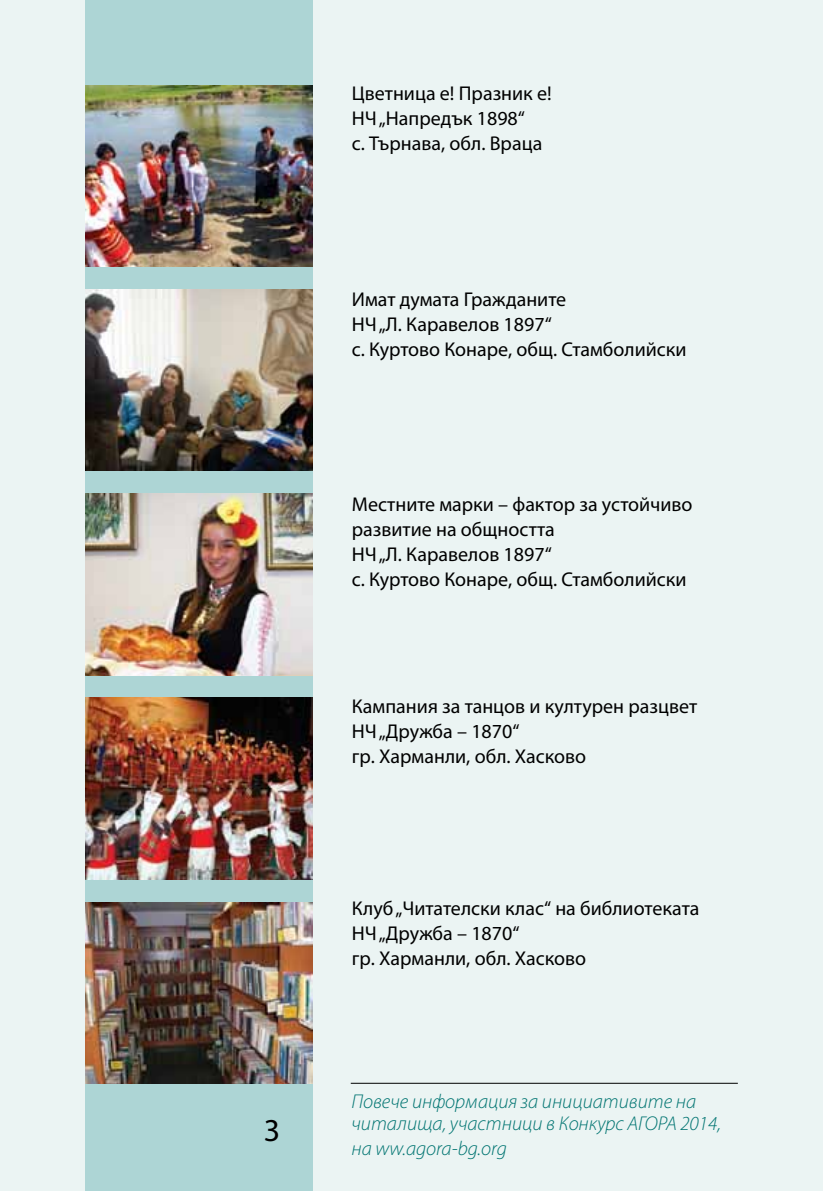
<style>
.page{position:relative;width:823px;height:1191px;background:#fff}
.page>*{position:absolute;margin:0;border:0;box-sizing:border-box;transform-origin:0 0}
.t1{font:32px "Myriad Pro";color:#000}
.t2{font:20px/25px "Myriad Pro";color:#000}
.t3{font:italic 300 20px/22px "Myriad Pro";color:#007471}
</style>
<div class="page">
<div style="left:0;top:0;width:822px;height:1191px;background:#ebf4f3"></div>
<div style="left:85px;top:0;width:227px;height:1191px;background:#add5d5"></div>
<hr style="left:350px;top:1082px;width:387px;height:1px;background:#000">
<img style="left:85px;top:85px;width:227px;height:181px">
<img style="left:85px;top:289px;width:227px;height:182px">
<img style="left:85px;top:493px;width:227px;height:182px">
<img style="left:85px;top:698px;width:227px;height:181px">
<img style="left:85px;top:902px;width:227px;height:181px">
<h1 class="t1" style="left:263px;top:1110px;width:18px">3</h1>
<p class="t2" style="left:351px;top:81px;width:201px">Цветница е! Празник е!<br>НЧ „Напредък 1898“<br>с. Търнава, обл. Враца</p>
<p class="t2" style="left:351px;top:286px;width:336px">Имат думата Гражданите<br>НЧ „Л. Каравелов 1897“<br>с. Куртово Конаре, общ. Стамболийски</p>
<p class="t2" style="left:351px;top:491px;width:342px">Местните марки – фактор за устойчиво развитие на общността<br>НЧ „Л. Каравелов 1897“<br>с. Куртово Конаре, общ. Стамболийски</p>
<p class="t2" style="left:351px;top:693px;width:347px">Кампания за танцов и културен разцвет<br>НЧ „Дружба – 1870“<br>гр. Харманли, обл. Хасково</p>
<p class="t2" style="left:351px;top:895px;width:349px">Клуб „Читателски клас“ на библиотеката<br>НЧ „Дружба – 1870“<br>гр. Харманли, обл. Хасково</p>
<p class="t3" style="left:351px;top:1091px;width:371px">Повече информация за инициативите на читалища, участници в конкурс АГОРА 2014,</p>
<p class="t3" style="left:351px;top:1138px;width:157px">на ww.agora-bg.org</p>
</div>
